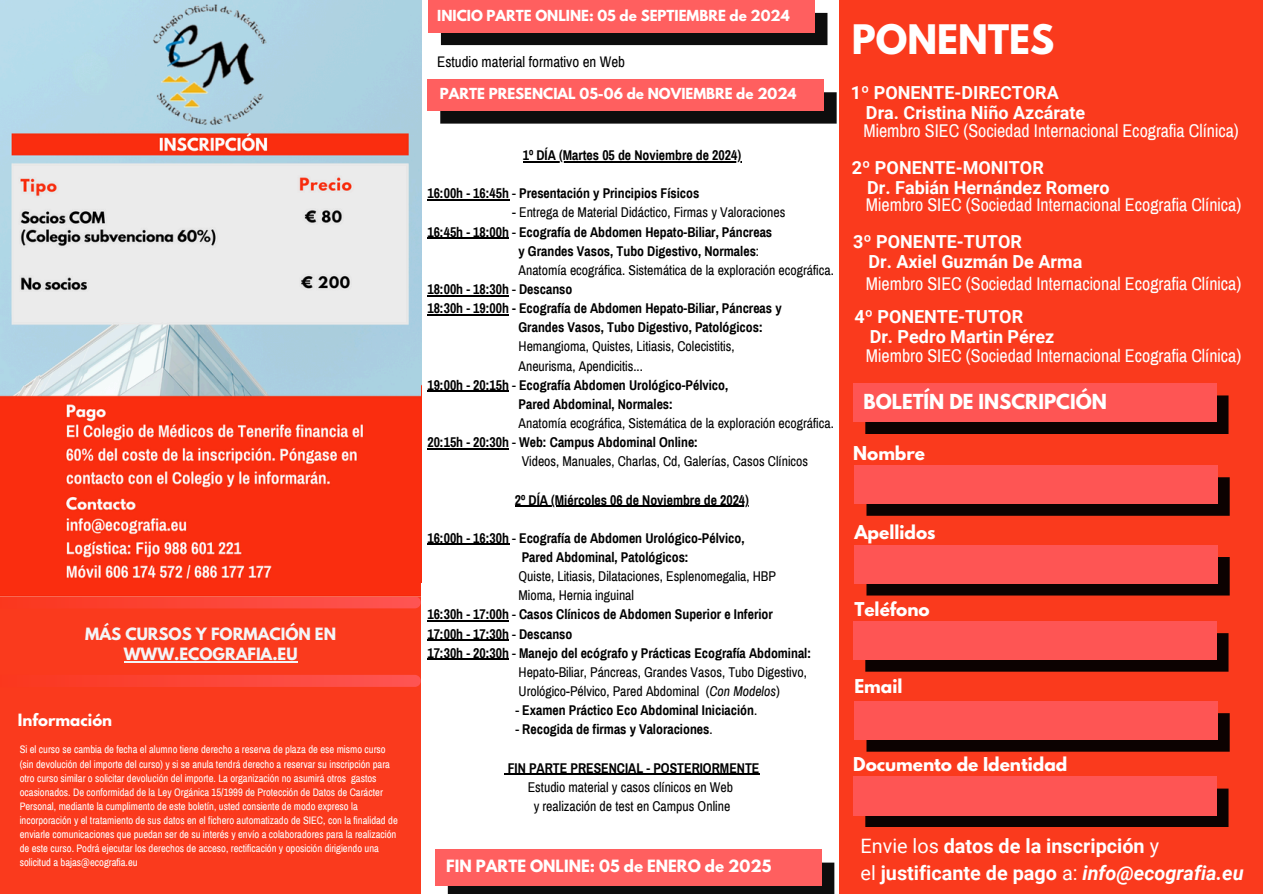
<style>
.page{position:relative;width:1263px;height:894px;background:#fff}
.page>*{position:absolute;margin:0;border:0;box-sizing:border-box;transform-origin:0 0}
.t1{font:700 36px "League Spartan";color:#fff}
.t2{font:700 19.8px/26.5px "Roboto";color:#fff}
.t3{font:700 18.3px "League Spartan";color:#fff}
.t4{font:18px "Archivo Narrow";color:#fff}
.t5{font:700 18px "Roboto";color:#fff}
.t6{font:700 16.95px "League Spartan";color:#fff}
.t7{font:700 15px "League Spartan";color:#fff}
.t8{font:700 15px/20.2px "League Spartan";color:#f4f5f7;text-align:center}
.t9{font:15px "Archivo Narrow";color:#000}
.t10{font:700 13.8px "Archivo Narrow";color:#000}
.t11{font:13.8px "Archivo Narrow";color:#000}
.t12{font:700 13.5px "League Spartan";color:#fff}
.t13{font:10.5px/14.1px "Archivo Narrow";color:#fff}
.s1{font-weight:400}
.s2{font-style:italic}
</style>
<div class="page">
<div style="left:0;top:0;width:421px;height:893px;background:#fa3a1d"></div>
<div style="left:839px;top:0;width:424px;height:893px;background:#fa3a1d"></div>
<svg style="left:441px;top:13px;width:386px;height:32px"></svg>
<div style="left:428px;top:0;width:387px;height:32px;background:#ff5f5f"></div>
<svg style="left:0;top:596px;width:421px;height:12px"></svg>
<svg style="left:440px;top:92px;width:397px;height:32px"></svg>
<div style="left:427px;top:79px;width:397px;height:32px;background:#ff5f5f"></div>
<svg style="left:448px;top:862px;width:386px;height:31px"></svg>
<div style="left:435px;top:849px;width:386px;height:35px;background:#ff5f5f"></div>
<div style="left:865px;top:395px;width:363px;height:39px;background:#0c0201"></div>
<div style="left:853px;top:383px;width:363px;height:39px;background:#ff5757"></div>
<svg style="left:866px;top:477px;width:364px;height:38px"></svg>
<div style="left:854px;top:465px;width:364px;height:38px;background:#ff5757"></div>
<svg style="left:866px;top:557px;width:364px;height:38px"></svg>
<div style="left:854px;top:544px;width:364px;height:39px;background:#ff5757"></div>
<svg style="left:865px;top:633px;width:363px;height:38px"></svg>
<div style="left:853px;top:621px;width:363px;height:38px;background:#ff5757"></div>
<svg style="left:866px;top:713px;width:364px;height:38px"></svg>
<div style="left:854px;top:700px;width:364px;height:39px;background:#ff5757"></div>
<svg style="left:865px;top:788px;width:363px;height:38px"></svg>
<div style="left:853px;top:776px;width:363px;height:38px;background:#ff5757"></div>
<hr style="left:124px;top:661px;width:173px;height:1px;background:#f4f5f7">
<svg style="left:76px;top:675px;width:345px;height:12px"></svg>
<hr style="left:523px;top:161px;width:218px;height:1px;background:#000">
<svg style="left:427px;top:199px;width:13px;height:1px"></svg>
<hr style="left:440px;top:199px;width:69px;height:1px;background:#000">
<hr style="left:427px;top:237px;width:82px;height:2px;background:#000">
<hr style="left:427px;top:295px;width:82px;height:1px;background:#000">
<hr style="left:427px;top:314px;width:82px;height:1px;background:#000">
<hr style="left:427px;top:390px;width:82px;height:2px;background:#000">
<hr style="left:427px;top:448px;width:82px;height:1px;background:#000">
<hr style="left:521px;top:505px;width:228px;height:1px;background:#000">
<svg style="left:427px;top:543px;width:13px;height:2px"></svg>
<hr style="left:440px;top:543px;width:69px;height:2px;background:#000">
<hr style="left:427px;top:620px;width:82px;height:1px;background:#000">
<hr style="left:427px;top:639px;width:82px;height:1px;background:#000">
<hr style="left:427px;top:658px;width:82px;height:1px;background:#000">
<hr style="left:508px;top:773px;width:251px;height:1px;background:#000">
<img style="left:0;top:0;width:421px;height:596px">
<p class="t8" style="left:85px;top:625px;width:252px">MÁS CURSOS Y FORMACIÓN EN<br>WWW.ECOGRAFIA.EU</p>
<p class="t7" style="left:18px;top:711px;width:96px">Información</p>
<p class="t13" style="left:20px;top:742px;width:380px">Si el curso se cambia de fecha el alumno tiene derecho a reserva de plaza de ese mismo curso (sin devolución del importe del curso) y si se anula tendrá derecho a reservar su inscripción para otro curso similar o solicitar devolución del importe. La organización no asumirá otros gastos ocasionados. De conformidad de la Ley Orgánica 15/1999 de Protección de Datos de Carácter Personal, mediante la cumplimento de este boletín, usted consiente de modo expreso la incorporación y el tratamiento de sus datos en el fichero automatizado de SIEC, con la finalidad de enviarle comunicaciones que puedan ser de su interés y envío a colaboradores para la realización de este curso. Podrá ejecutar los derechos de acceso, rectificación y oposición dirigiendo una solicitud a bajas@ecografia.eu</p>
<p class="t12" style="left:437px;top:9px;width:354px">INICIO PARTE ONLINE: 05 de SEPTIEMBRE de 2024</p>
<p class="t9" style="left:437px;top:54px;width:189px">Estudio material formativo en Web</p>
<p class="t12" style="left:440px;top:87px;width:358px">PARTE PRESENCIAL 05-06 de NOVIEMBRE de 2024</p>
<p class="t10" style="left:523px;top:148px;width:220px">1º DÍA (Martes 05 de Noviembre de 2024)</p>
<p class="t10" style="left:427px;top:186px;width:274px">16:00h - 16:45h <span class="s1">-</span> Presentación y Principios Físicos</p>
<p class="t11" style="left:512px;top:205px;width:275px">- Entrega de Material Didáctico, Firmas y Valoraciones</p>
<p class="t10" style="left:427px;top:224px;width:346px">16:45h - 18:00h <span class="s1">-</span> Ecografía de Abdomen Hepato-Biliar, Páncreas</p>
<p class="t10" style="left:518px;top:243px;width:242px">y Grandes Vasos, Tubo Digestivo, Normales<span class="s1">:</span></p>
<p class="t11" style="left:518px;top:262px;width:317px">Anatomía ecográfica. Sistemática de la exploración ecográfica.</p>
<p class="t10" style="left:427px;top:282px;width:147px">18:00h - 18:30h <span class="s1">-</span> Descanso</p>
<p class="t10" style="left:427px;top:301px;width:356px">18:30h - 19:00h - Ecografía de Abdomen Hepato-Biliar, Páncreas y</p>
<p class="t10" style="left:518px;top:320px;width:246px">Grandes Vasos, Tubo Digestivo, Patológicos:</p>
<p class="t11" style="left:518px;top:339px;width:218px">Hemangioma, Quistes, Litiasis, Colecistitis,</p>
<p class="t11" style="left:518px;top:358px;width:126px">Aneurisma, Apendicitis...</p>
<p class="t10" style="left:427px;top:377px;width:302px">19:00h - 20:15h <span class="s1">-</span> Ecografía Abdomen Urológico-Pélvico,</p>
<p class="t10" style="left:518px;top:396px;width:156px">Pared Abdominal, Normales:</p>
<p class="t11" style="left:518px;top:415px;width:317px">Anatomía ecográfica, Sistemática de la exploración ecográfica.</p>
<p class="t10" style="left:427px;top:435px;width:272px">20:15h - 20:30h <span class="s1">-</span> Web: Campus Abdominal Online:</p>
<p class="t11" style="left:522px;top:454px;width:288px">Videos, Manuales, Charlas, Cd, Galerías, Casos Clínicos</p>
<h1 class="t10" style="left:515px;top:492px;width:236px">2º DÍA (Miércoles 06 de Noviembre de 2024)</h1>
<h2 class="t10" style="left:427px;top:530px;width:319px">16:00h - 16:30h <span class="s1">-</span> Ecografía de Abdomen Urológico-Pélvico,</h2>
<h4 class="t10" style="left:522px;top:549px;width:169px">Pared Abdominal, Patológicos:</h4>
<h2 class="t11" style="left:518px;top:568px;width:259px">Quiste, Litiasis, Dilataciones, Esplenomegalia, HBP</h2>
<h3 class="t11" style="left:518px;top:588px;width:117px">Mioma, Hernia inguinal</h3>
<h4 class="t10" style="left:427px;top:607px;width:347px">16:30h - 17:00h <span class="s1">-</span> Casos Clínicos de Abdomen Superior e Inferior</h4>
<h2 class="t10" style="left:427px;top:626px;width:147px">17:00h - 17:30h <span class="s1">-</span> Descanso</h2>
<h3 class="t10" style="left:427px;top:645px;width:385px">17:30h - 20:30h <span class="s1">-</span> Manejo del ecógrafo y Prácticas Ecografía Abdominal:</h3>
<h4 class="t11" style="left:518px;top:664px;width:290px">Hepato-Biliar, Páncreas, Grandes Vasos, Tubo Digestivo,</h4>
<h2 class="t11" style="left:518px;top:683px;width:263px">Urológico-Pélvico, Pared Abdominal (<span class="s2">Con Modelos</span>)</h2>
<h3 class="t10" style="left:515px;top:702px;width:243px"><span class="s1">-</span> Examen Práctico Eco Abdominal Iniciación<span class="s1">.</span></h3>
<h4 class="t10" style="left:515px;top:721px;width:199px"><span class="s1">-</span> Recogida de firmas y Valoraciones<span class="s1">.</span></h4>
<h2 class="t10" style="left:508px;top:760px;width:253px">FIN PARTE PRESENCIAL - POSTERIORMENTE</h2>
<h5 class="t11" style="left:528px;top:779px;width:207px">Estudio material y casos clínicos en Web</h5>
<h5 class="t11" style="left:534px;top:798px;width:198px">y realización de test en Campus Online</h5>
<p class="t7" style="left:446px;top:858px;width:327px">FIN PARTE ONLINE: 05 de ENERO de 2025</p>
<p class="t1" style="left:852px;top:22px;width:204px">PONENTES</p>
<p class="t5" style="left:851px;top:83px;width:210px">1º PONENTE-DIRECTORA</p>
<p class="t5" style="left:866px;top:102px;width:221px">Dra. Cristina Niño Azcárate</p>
<p class="t4" style="left:863px;top:121px;width:377px">Miembro SIEC (Sociedad Internacional Ecografia Clínica)</p>
<p class="t5" style="left:852px;top:157px;width:193px">2º PONENTE-MONITOR</p>
<p class="t5" style="left:867px;top:177px;width:244px">Dr. Fabián Hernández Romero</p>
<p class="t4" style="left:866px;top:195px;width:377px">Miembro SIEC (Sociedad Internacional Ecografia Clínica)</p>
<p class="t5" style="left:853px;top:231px;width:170px">3º PONENTE-TUTOR</p>
<p class="t5" style="left:868px;top:251px;width:215px">Dr. Axiel Guzmán De Arma</p>
<p class="t4" style="left:866px;top:274px;width:377px">Miembro SIEC (Sociedad Internacional Ecografia Clínica)</p>
<p class="t5" style="left:854px;top:306px;width:170px">4º PONENTE-TUTOR</p>
<p class="t5" style="left:870px;top:326px;width:186px">Dr. Pedro Martin Pérez</p>
<p class="t4" style="left:866px;top:346px;width:377px">Miembro SIEC (Sociedad Internacional Ecografia Clínica)</p>
<p class="t3" style="left:863px;top:392px;width:245px">BOLETÍN DE INSCRIPCIÓN</p>
<p class="t6" style="left:853px;top:444px;width:73px">Nombre</p>
<h6 class="t6" style="left:854px;top:524px;width:83px">Apellidos</h6>
<p class="t6" style="left:854px;top:600px;width:77px">Teléfono</p>
<p class="t6" style="left:854px;top:677px;width:50px">Email</p>
<p class="t6" style="left:853px;top:755px;width:216px">Documento de Identidad</p>
<p class="t2" style="left:860px;top:833px;width:385px"><span class="s1">Envie los</span> datos de la inscripción <span class="s1">y<br>el</span> justificante de pago <span class="s1">a:</span> <span class="s2">info@ecografia.eu</span></p>
</div>
